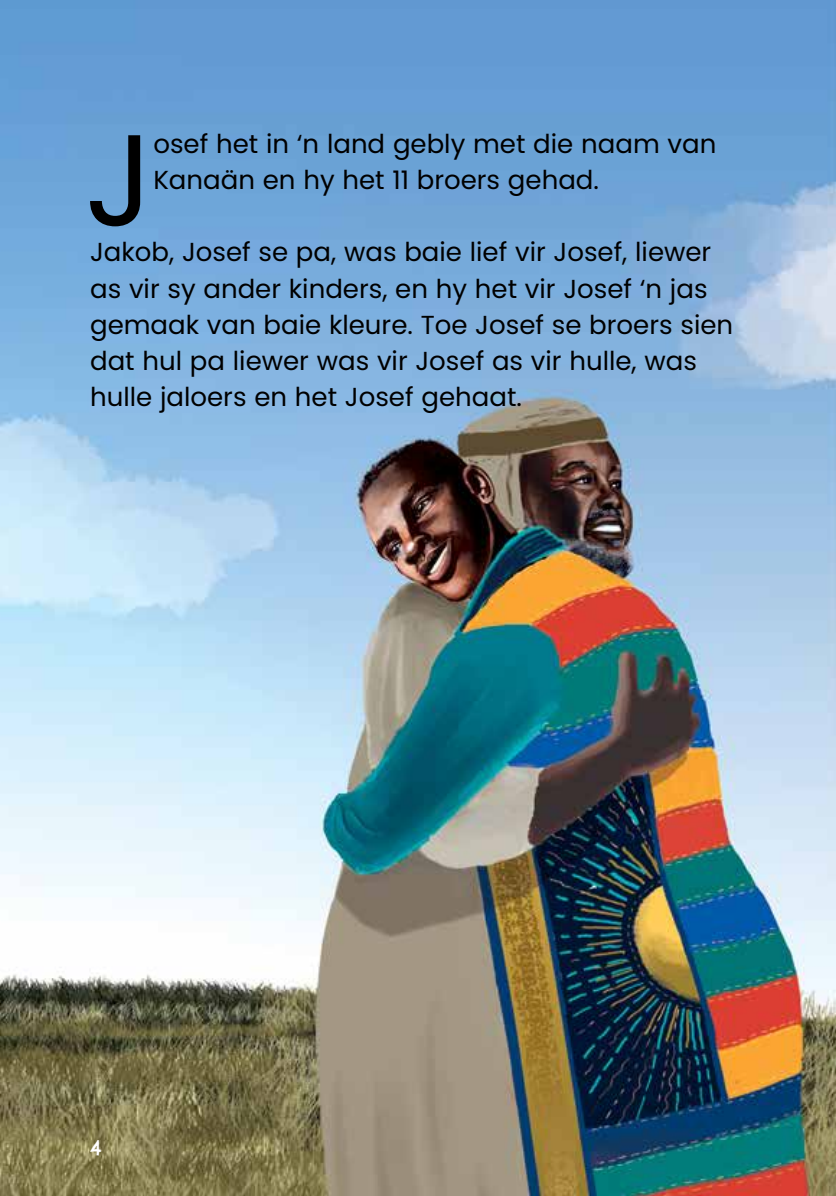
<style>
.page{position:relative;width:836px;height:1196px;background:#fff}
.page>*{position:absolute;margin:0;border:0;box-sizing:border-box;transform-origin:0 0}
.t1{font:129.2px "Poppins";color:#000}
.t2{font:26px/36px "Poppins";color:#000}
.t3{font:20px "Chelsea Market";color:#fff}
</style>
<div class="page">
<img style="left:0;top:0;width:835px;height:1195px">
<h1 class="t1" style="left:85px;top:105px;width:70px">J</h1>
<p class="t2" style="left:153px;top:126px;width:564px">osef het in ‘n land gebly met die naam van<br>Kanaän en hy het 11 broers gehad.</p>
<p class="t2" style="left:90px;top:234px;width:644px">Jakob, Josef se pa, was baie lief vir Josef, liewer as vir sy ander kinders, en hy het vir Josef ‘n jas gemaak van baie kleure. Toe Josef se broers sien dat hul pa liewer was vir Josef as vir hulle, was hulle jaloers en het Josef gehaat.</p>
<p class="t3" style="left:90px;top:1134px;width:13px">4</p>
</div>
